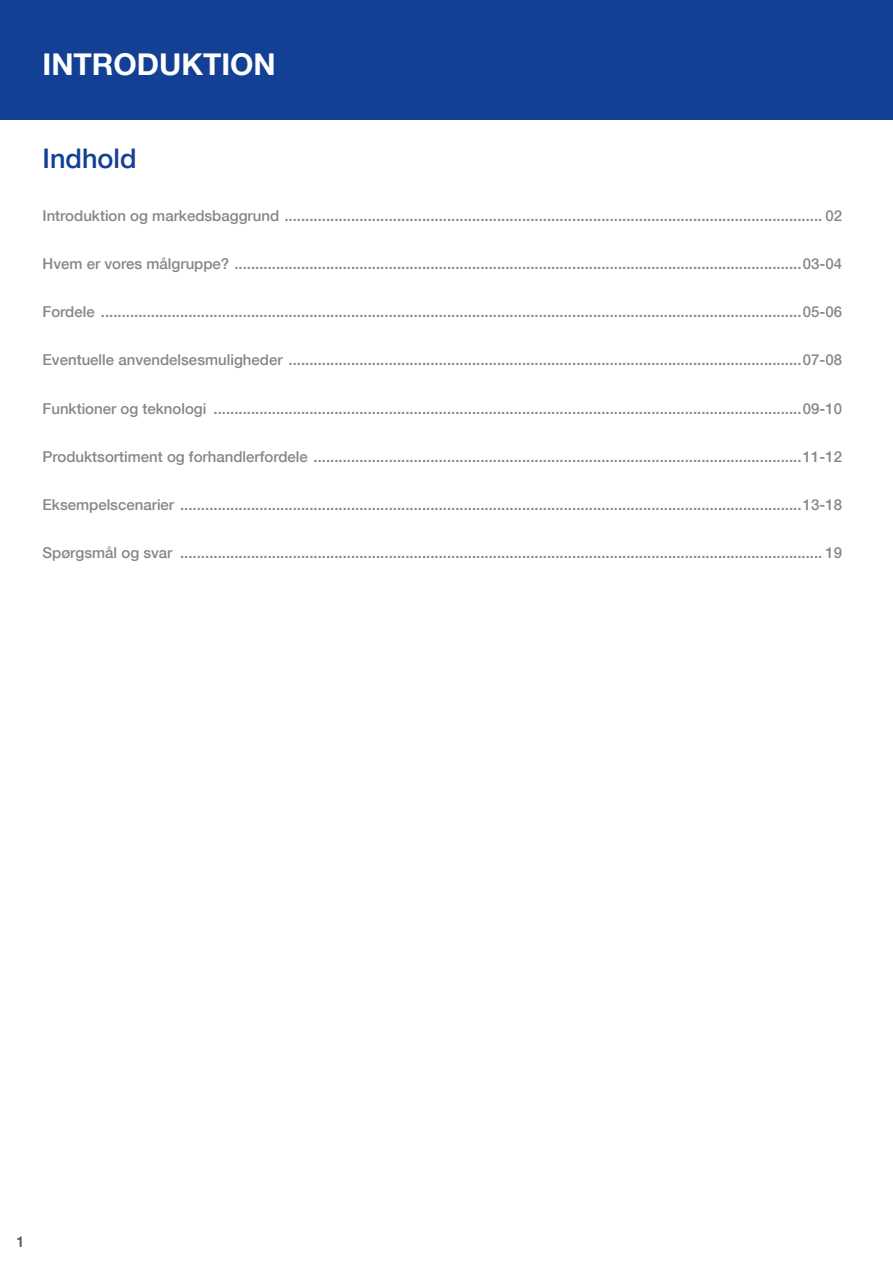
<style>
.page{position:relative;width:893px;height:1263px;background:#fff}
.page>*{position:absolute;margin:0;border:0;box-sizing:border-box;transform-origin:0 0}
.t1{font:700 30px "Helvetica Neue LT Com";color:#fff}
.t2{font:500 27px "Helvetica Neue LT Com";color:#134094}
.t3{font:500 15px "Helvetica Neue LT Com";color:#878786}
.t4{font:500 15px "Helvetica Neue LT Com";color:#565656}
</style>
<div class="page">
<div style="left:0;top:0;width:893px;height:119px;background:#134094"></div>
<h1 class="t1" style="left:43px;top:45px;width:235px">INTRODUKTION</h1>
<h2 class="t2" style="left:43px;top:142px;width:96px">Indhold</h2>
<p class="t3" style="left:43px;top:206px;width:801px">Introduktion og markedsbaggrund ................................................................................................................................. 02</p>
<p class="t3" style="left:43px;top:255px;width:801px">Hvem er vores målgruppe? ........................................................................................................................................03-04</p>
<p class="t3" style="left:43px;top:303px;width:801px">Fordele ........................................................................................................................................................................05-06</p>
<p class="t3" style="left:43px;top:351px;width:801px">Eventuelle anvendelsesmuligheder ...........................................................................................................................07-08</p>
<p class="t3" style="left:43px;top:399px;width:801px">Funktioner og teknologi .............................................................................................................................................09-10</p>
<p class="t3" style="left:43px;top:448px;width:801px">Produktsortiment og forhandlerfordele .....................................................................................................................11-12</p>
<p class="t3" style="left:43px;top:496px;width:801px">Eksempelscenarier .....................................................................................................................................................13-18</p>
<p class="t3" style="left:43px;top:544px;width:801px">Spørgsmål og svar .......................................................................................................................................................... 19</p>
<p class="t4" style="left:16px;top:1233px;width:10px">1</p>
</div>
